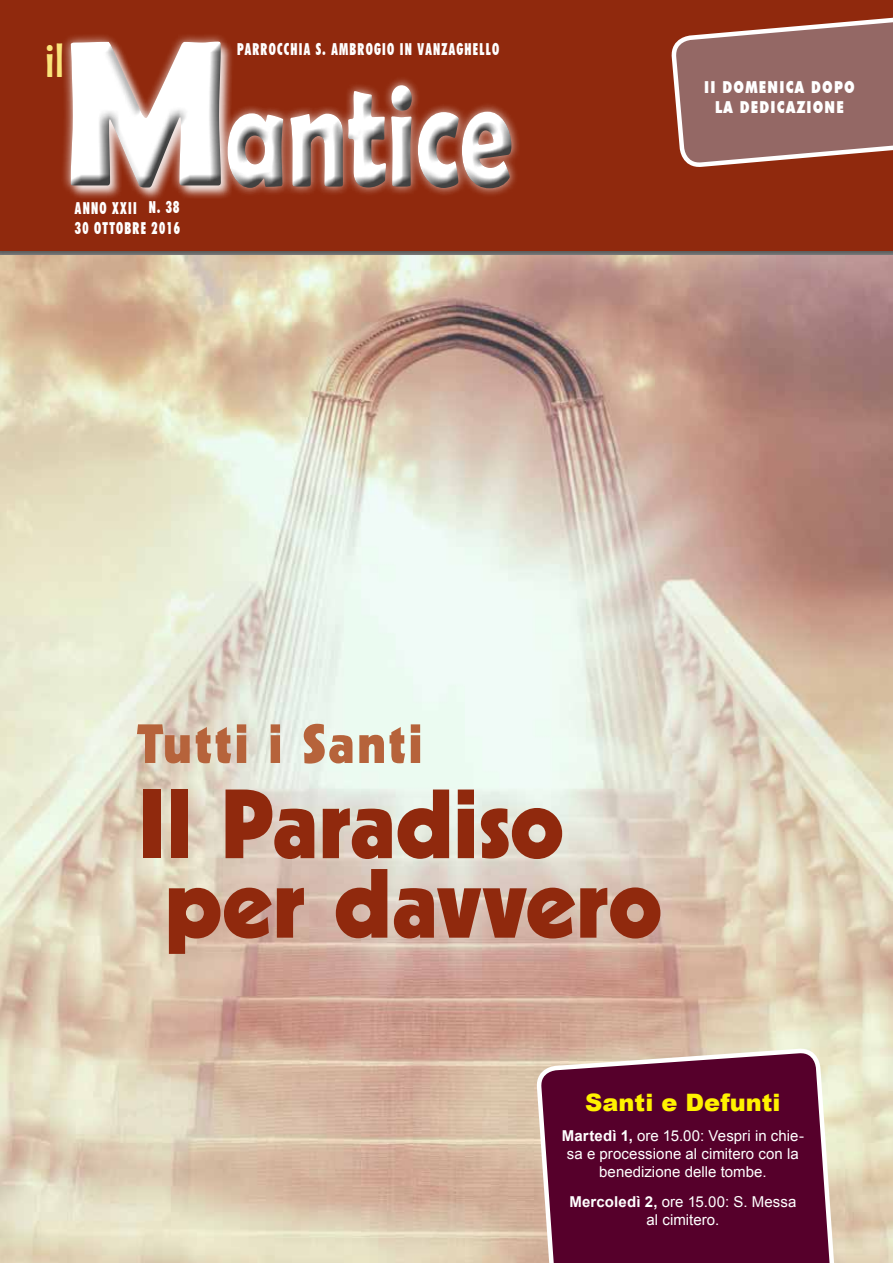
<style>
.page{position:relative;width:893px;height:1263px;background:#fff}
.page>*{position:absolute;margin:0;border:0;box-sizing:border-box;transform-origin:0 0}
.t1{font:700 208.65px "Berlin Sans FB Demi";color:#fff}
.t2{font:700 150.15px "Berlin Sans FB Demi";color:#fff;scale:.7 1}
.t3{font:96px/79.5px "Geometric 231 BT Heavy C";letter-spacing:-.01em;color:#90290d}
.t4{font:54px "Geometric 231 BT Heavy C";letter-spacing:.03em;color:#b6633b}
.t5{font:48.9px "Berlin Sans FB";color:#fae57a;scale:.88 1}
.t6{font:900 24px "Arial";letter-spacing:.005em;color:#fff200}
.t7{font:900 condensed 16.5px "Futura BT";letter-spacing:.1em;color:#fff;scale:.76 1}
.t8{font:900 16.5px "Futura BT";letter-spacing:.1em;color:#fff;scale:.76 1}
.t9{font:15px/18px "Arial";letter-spacing:.005em;color:#fff;text-align:center}
.s1{font-weight:700}
</style>
<div class="page">
<div style="left:0;top:0;width:893px;height:251px;background:#90290d"></div>
<img style="left:0;top:255px;width:893px;height:1008px">
<svg style="left:672px;top:17px;width:221px;height:149px;background:#9b6a64"></svg>
<div style="left:62px;top:35px;width:170px;height:163px;background:#000;opacity:.75"></div>
<div style="left:217px;top:46px;width:423px;height:173px;background:#90290d"></div>
<div style="left:217px;top:74px;width:297px;height:110px;background:#fff;opacity:.75"></div>
<div style="left:225px;top:84px;width:297px;height:115px;background:#000;opacity:.75"></div>
<svg style="left:538px;top:939px;width:295px;height:324px;background:#8d5060"></svg>
<h3 class="t5" style="left:45px;top:33px;width:23px">il</h3>
<h1 class="t1" style="left:61px;top:-7px;width:170px">M</h1>
<p class="t7" style="left:237px;top:39px;width:346px">PARROCCHIA S. AMBROGIO IN VANZAGHELLO</p>
<h2 class="t2" style="left:225px;top:47px;width:412px">antice</h2>
<p class="t7" style="left:75px;top:199px;width:139px">ANNO XXII N. 38</p>
<p class="t7" style="left:75px;top:218px;width:140px">30 OTTOBRE 2016</p>
<p class="t8" style="left:704px;top:77px;width:200px">II DOMENICA DOPO</p>
<p class="t8" style="left:715px;top:97px;width:169px">LA DEDICAZIONE</p>
<h3 class="t4" style="left:137px;top:711px;width:287px">Tutti i Santi</h3>
<h3 class="t3" style="left:137px;top:783px;width:527px">Il Paradiso per davvero</h3>
<h3 class="t6" style="left:585px;top:1085px;width:197px">Santi e Defunti</h3>
<p class="t9" style="left:562px;top:1127px;width:244px"><span class="s1">Martedì 1,</span> ore 15.00: Vespri in chie&shy;sa e processione al cimitero con la benedizione delle tombe.</p>
<p class="t9" style="left:569px;top:1193px;width:228px"><span class="s1">Mercoledì 2,</span> ore 15.00: S. Messa al cimitero.</p>
</div>
